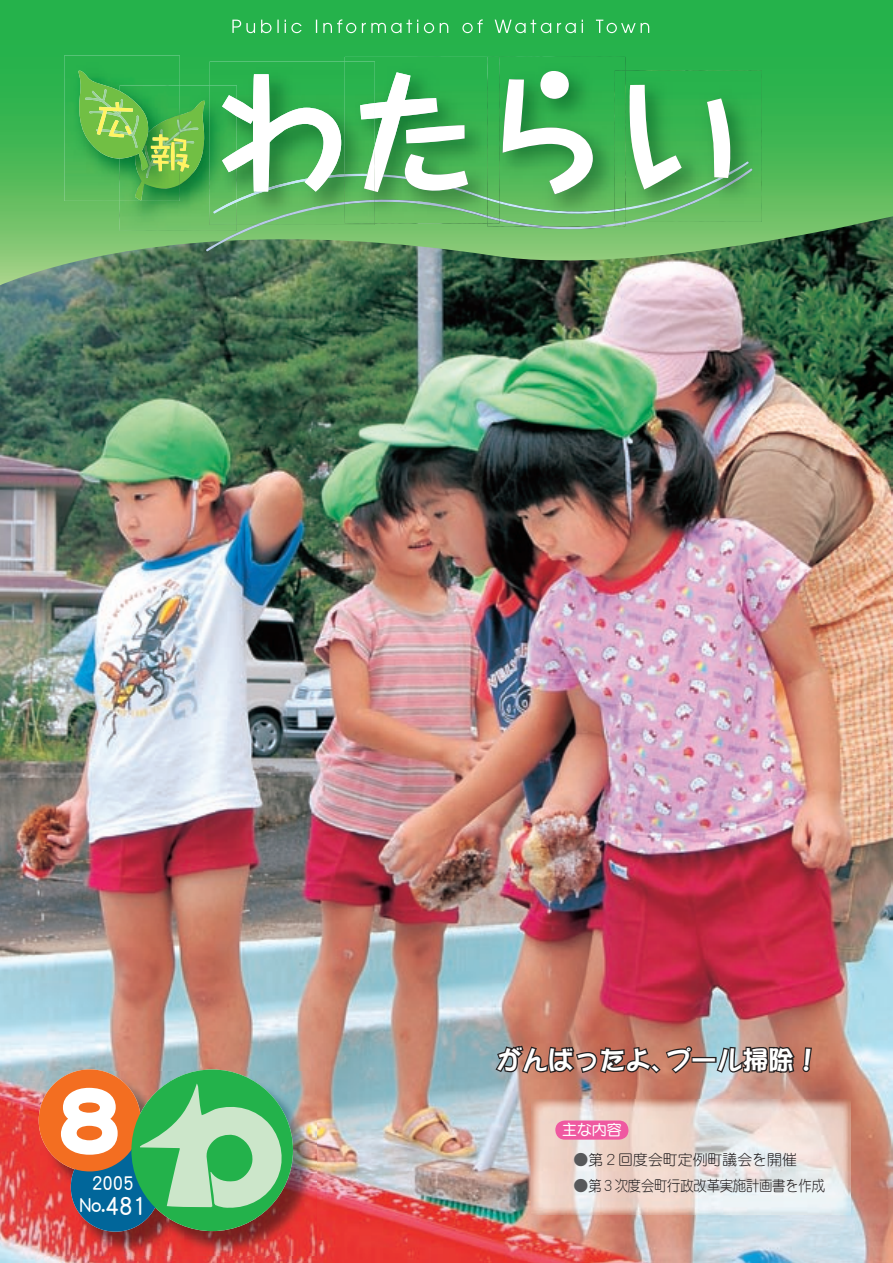
<style>
.page{position:relative;width:893px;height:1263px;background:#fff}
.page>*{position:absolute;margin:0;border:0;box-sizing:border-box;transform-origin:0 0}
.t1{font:93.6px "DF Maru Gothic Std W12";color:#fff;scale:.9 1}
.t2{font:27.6px "DF Maru Gothic Std W7";color:#fff;scale:.9 1}
.t3{font:25.5px "DFPOP1 Std W9";letter-spacing:.01em;color:#fff}
.t4{font:21.3px "DF Maru Gothic Std W7";color:#fff;scale:.9 1}
.t5{font:14.85px "DF Maru Gothic Std W3";letter-spacing:-.02em;color:#231f20;scale:.9 1}
.t6{font:14.85px "DF Maru Gothic Std W3";color:#231f20}
.t7{font:14.85px "DF Maru Gothic Std W7";color:#fff}
.s1{color:#57585a}
.s2{font-size:21.3px}
</style>
<div class="page">
<img style="left:0;top:294px;width:893px;height:969px">
<img style="left:531px;top:1099px;width:319px;height:115px">
<div style="left:555px;top:1120px;width:73px;height:20px;background:#ef59a1;border-radius:10px"></div>
<img style="left:41px;top:1071px;width:276px;height:184px">
<div style="left:71px;top:1142px;width:89px;height:90px;background:#01669a;border-radius:50%"></div>
<div style="left:39px;top:1069px;width:102px;height:102px;background:#f36e21;border-radius:50%"></div>
<div style="left:131px;top:1069px;width:162px;height:162px;background:#23b24b;border-radius:50%"></div>
<svg style="left:126px;top:1083px;width:156px;height:130px"></svg>
<svg style="left:494px;top:1044px;width:200px;height:31px;background:#855b50"></svg>
<div style="left:692px;top:1057px;width:25px;height:6px;border:3px solid #231f20"></div>
<svg style="left:715px;top:1045px;width:98px;height:29px;background:#695955"></svg>
<svg style="left:0;top:0;width:893px;height:294px;background:#40a054"></svg>
<div style="left:345px;top:57px;width:142px;height:13px;background:#28b24c"></div>
<div style="left:499px;top:57px;width:126px;height:13px;background:#28b24c"></div>
<img style="left:487px;top:57px;width:12px;height:13px">
<img style="left:730px;top:70px;width:32px;height:152px">
<img style="left:730px;top:169px;width:22px;height:53px">
<img style="left:730px;top:161px;width:19px;height:49px">
<img style="left:64px;top:55px;width:116px;height:146px">
<img style="left:210px;top:61px;width:135px;height:9px">
<img style="left:345px;top:61px;width:30px;height:9px">
<svg style="left:232px;top:19px;width:417px;height:14px;background:#47bd67"></svg>
<svg style="left:76px;top:70px;width:654px;height:181px;background:#6abc70"></svg>
<h1 class="t1" style="left:57px;top:1065px;width:74px">8</h1>
<h3 class="t3" style="left:497px;top:1046px;width:182px">がんばったよ、</h3>
<h3 class="t3" style="left:665px;top:1046px;width:156px">プール掃除!</h3>
<p class="t7" style="left:562px;top:1122px;width:61px">主な内容</p>
<p class="t6" style="left:574px;top:1152px;width:225px"><span class="s1">●</span>第２回度会町定例町議会を開催</p>
<h3 class="t4" style="left:92px;top:1171px;width:48px">2005</h3>
<p class="t5" style="left:574px;top:1177px;width:281px"><span class="s1">●</span>第３次度会町行政改革実施計画書を作成</p>
<h2 class="t2" style="left:101px;top:1190px;width:52px"><span class="s2">.</span>481</h2>
<h3 class="t4" style="left:79px;top:1193px;width:26px">No</h3>
</div>
